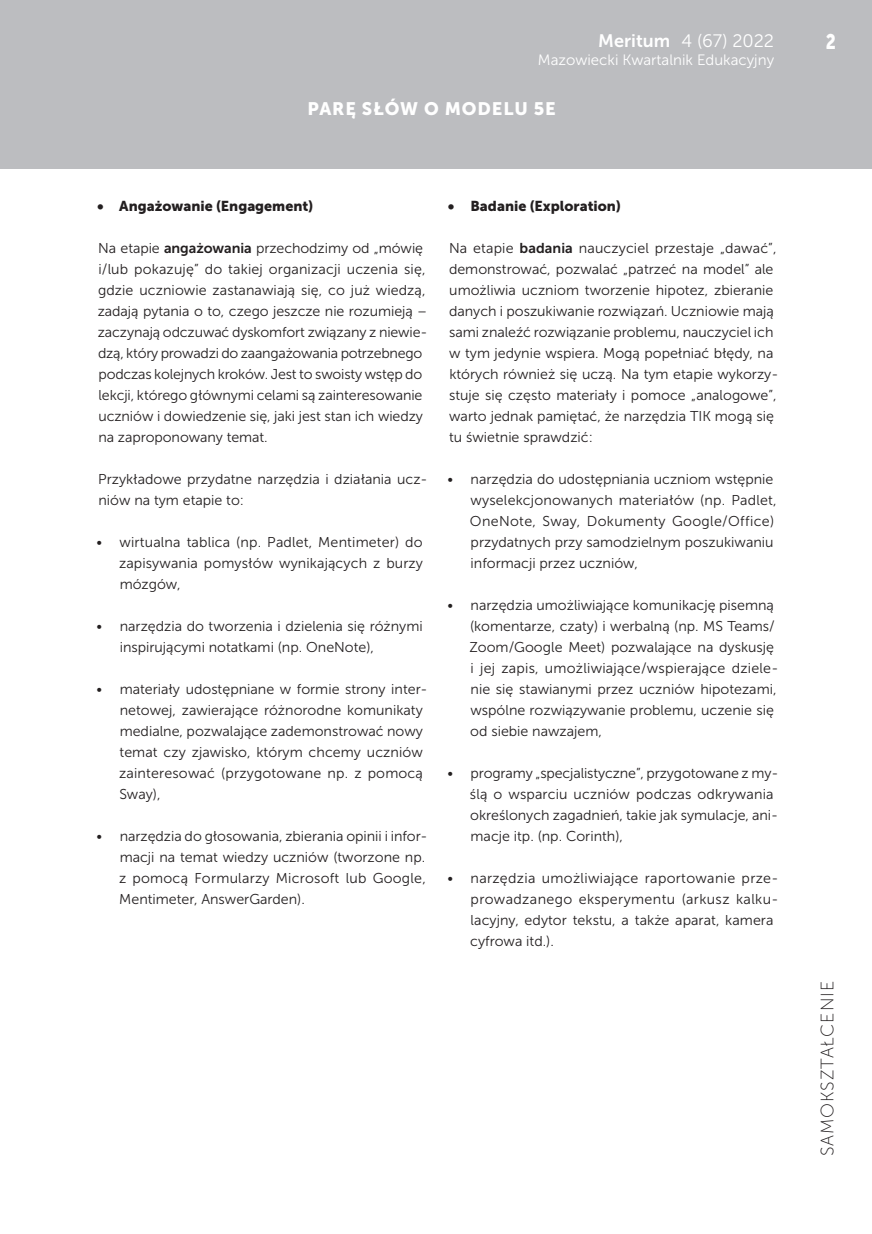
<style>
.page{position:relative;width:872px;height:1234px;background:#fff}
.page>*{position:absolute;margin:0;border:0;box-sizing:border-box;transform-origin:0 0}
.t1{font:21px "Museo Sans 900";color:#fff;scale:.8 1}
.t2{font:18px "Museo Sans 900";letter-spacing:.05em;color:#fff}
.t3{font:18px "Museo Sans 300";color:#fff}
.t4{font:18px "Museo Sans 100";letter-spacing:.05em;color:#231f20}
.t5{font:15px "Museo Sans 300";color:#fff}
.t6{font:14.25px/21px "Museo Sans 300";color:#231f20}
.t7{font:14.25px/21px "Museo Sans 300";letter-spacing:.02em;color:#231f20}
.t8{font:14.25px "Museo Sans 900";color:#231f20}
.s1{font-family:"Museo Sans 700"}
</style>
<div class="page">
<div style="left:0;top:0;width:872px;height:169px;background:#bcbdc0"></div>
<p class="t3" style="left:598px;top:31px;width:177px"><span class="s1">Meritum</span> 4 (67) 2022</p>
<h1 class="t1" style="left:826px;top:29px;width:14px">2</h1>
<p class="t5" style="left:538px;top:52px;width:238px">Mazowiecki Kwartalnik Edukacyjny</p>
<p class="t2" style="left:307px;top:99px;width:250px">PARĘ SŁÓW O MODELU 5E</p>
<p class="t8" style="left:97px;top:197px;width:218px">• Angażowanie (Engagement)</p>
<p class="t6" style="left:98px;top:237px;width:331px">Na etapie <span class="s1">angażowania</span> przechodzimy od „mówię i/lub pokazuję” do takiej organizacji uczenia się, gdzie uczniowie zastanawiają się, co już wiedzą, zadają pytania o to, czego jeszcze nie rozumieją – zaczynają odczuwać dyskomfort związany z niewie&shy;dzą, który prowadzi do zaangażowania potrzebnego podczas kolejnych kroków. Jest to swoisty wstęp do lekcji, którego głównymi celami są zainteresowanie uczniów i dowiedzenie się, jaki jest stan ich wiedzy na zaproponowany temat.</p>
<p class="t6" style="left:98px;top:468px;width:331px">Przykładowe przydatne narzędzia i działania ucz&shy;niów na tym etapie to:</p>
<p class="t6" style="left:119px;top:531px;width:305px;text-align:justify;text-indent:-22px">• wirtualna tablica (np. Padlet, Mentimeter) do zapisywania pomysłów wynikających z burzy mózgów,</p>
<p class="t6" style="left:120px;top:615px;width:304px;text-indent:-23px">• narzędzia do tworzenia i dzielenia się różnymi inspirującymi notatkami (np. OneNote),</p>
<p class="t6" style="left:119px;top:678px;width:310px;text-indent:-22px">• materiały udostępniane w formie strony inter&shy;netowej, zawierające różnorodne komunikaty medialne, pozwalające zademonstrować nowy temat czy zjawisko, którym chcemy uczniów zainteresować (przygotowane np. z pomocą Sway),</p>
<p class="t6" style="left:119px;top:825px;width:310px;text-indent:-22px">• narzędzia do głosowania, zbierania opinii i infor&shy;macji na temat wiedzy uczniów (tworzone np. z pomocą Formularzy Microsoft lub Google, Mentimeter, AnswerGarden).</p>
<p class="t8" style="left:448px;top:197px;width:174px">• Badanie (Exploration)</p>
<p class="t6" style="left:449px;top:237px;width:331px">Na etapie <span class="s1">badania</span> nauczyciel przestaje „dawać”, demonstrować, pozwalać „patrzeć na model” ale umożliwia uczniom tworzenie hipotez, zbieranie danych i poszukiwanie rozwiązań. Uczniowie mają sami znaleźć rozwiązanie problemu, nauczyciel ich w tym jedynie wspiera. Mogą popełniać błędy, na których również się uczą. Na tym etapie wykorzy&shy;stuje się często materiały i pomoce „analogowe”, warto jednak pamiętać, że narzędzia TIK mogą się tu świetnie sprawdzić:</p>
<p class="t6" style="left:470px;top:468px;width:308px;text-indent:-22px">• narzędzia do udostępniania uczniom wstępnie wyselekcjonowanych materiałów (np. Padlet, OneNote, Sway, Dokumenty Google/Office) przydatnych przy samodzielnym poszukiwaniu informacji przez uczniów,</p>
<p class="t6" style="left:469px;top:594px;width:310px;text-indent:-22px">• narzędzia umożliwiające komunikację pisemną (komentarze, czaty) i werbalną (np. MS Teams/ Zoom/Google Meet) pozwalające na dyskusję i jej zapis, umożliwiające/wspierające dziele&shy;nie się stawianymi przez uczniów hipotezami, wspólne rozwiązywanie problemu, uczenie się od siebie nawzajem,</p>
<p class="t6" style="left:470px;top:762px;width:310px;text-indent:-22px">• programy „specjalistyczne”, przygotowane z my&shy;ślą o wsparciu uczniów podczas odkrywania określonych zagadnień, takie jak symulacje, ani&shy;macje itp. (np. Corinth),</p>
<p class="t7" style="left:470px;top:867px;width:310px;text-indent:-23px">• narzędzia umożliwiające raportowanie prze&shy;prowadzanego eksperymentu (arkusz kalku&shy;lacyjny, edytor tekstu, a także aparat, kamera cyfrowa itd.).</p>
<p class="t4" style="left:817px;top:1156px;width:177px;rotate:-90deg">SAMOKSZTAŁCENIE</p>
</div>
